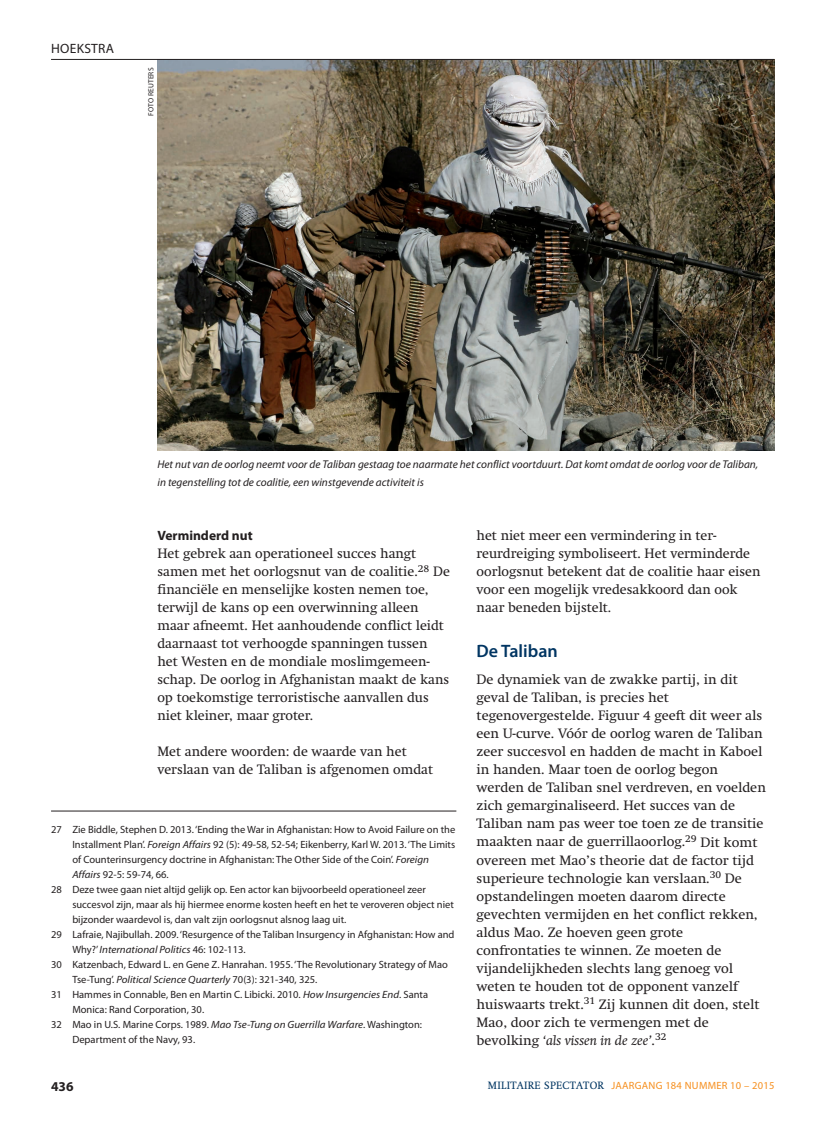
<style>
.page{position:relative;width:817px;height:1136px;background:#fff}
.page>*{position:absolute;margin:0;border:0;box-sizing:border-box;transform-origin:0 0}
.t1{font:600 18px "Myriad Pro";color:#003562}
.t2{font:13.5px/18px "Swift";color:#231f20}
.t3{font:700 13.5px "Myriad Pro";color:#231f20}
.t4{font:13.5px "Myriad Pro";color:#231f20}
.t5{font:italic 11.25px/18px "Myriad Pro";color:#231f20}
.t6{font:10.5px "Myriad Pro";color:#231f20}
.t7{font:10.5px "Myriad Pro";letter-spacing:.025em;color:#f68f1e}
.t8{font:italic 10.5px "Myriad Pro";color:#231f20;scale:1.05 1}
.t9{font:7.5px "Myriad Pro";letter-spacing:.02em;color:#231f20}
.s1{font-style:italic}
.s2{font-style:normal}
.s3{font-family:"Swift";color:#003562}
</style>
<div class="page">
<img style="left:157px;top:60px;width:617px;height:390px">
<hr style="left:51px;top:810px;width:405px;height:1px;background:#231f20">
<hr style="left:51px;top:59px;width:723px;height:1px;background:#231f20">
<p class="t4" style="left:51px;top:41px;width:18px">Hoekstra</p>
<p class="t9" style="left:147px;top:116px;width:50px;rotate:-90deg">FOTO REUTERS</p>
<p class="t5" style="left:157px;top:455px;width:602px">Het nut van de oorlog neemt voor de Taliban gestaag toe naarmate het conflict voortduurt. Dat komt omdat de oorlog voor de Taliban, in tegenstelling tot de coalitie, een winstgevende activiteit is</p>
<p class="t3" style="left:157px;top:528px;width:97px">Verminderd nut</p>
<p class="t2" style="left:157px;top:544px;width:294px">Het gebrek aan operationeel succes hangt samen met het oorlogsnut van de coalitie.<sup>28</sup> De financiële en menselijke kosten nemen toe, terwijl de kans op een overwinning alleen maar afneemt. Het aanhoudende conflict leidt daarnaast tot verhoogde spanningen tussen het Westen en de mondiale moslimgemeen&shy;schap. De oorlog in Afghanistan maakt de kans op toekomstige terroristische aanvallen dus niet kleiner, maar groter.</p>
<p class="t2" style="left:157px;top:742px;width:277px">Met andere woorden: de waarde van het verslaan van de Taliban is afgenomen omdat</p>
<p class="t6" style="left:51px;top:823px;width:406px">27 Zie Biddle, Stephen D. 2013. ‘Ending the War in Afghanistan: How to Avoid Failure on the</p>
<p class="t6" style="left:72px;top:838px;width:384px">Installment Plan’. <span class="s1">Foreign Affairs</span> 92 (5): 49-58, 52-54; Eikenberry, Karl W. 2013. ‘The Limits</p>
<p class="t6" style="left:72px;top:853px;width:358px">of Counterinsurgency doctrine in Afghanistan: The Other Side of the Coin’. <span class="s1">Foreign</span></p>
<p class="t6" style="left:72px;top:868px;width:98px"><span class="s1">Affairs</span> 92-5: 59-74, 66.</p>
<p class="t6" style="left:51px;top:883px;width:376px">28 Deze twee gaan niet altijd gelijk op. Een actor kan bijvoorbeeld operationeel zeer</p>
<p class="t6" style="left:72px;top:898px;width:383px">succesvol zijn, maar als hij hiermee enorme kosten heeft en het te veroveren object niet</p>
<p class="t6" style="left:72px;top:913px;width:275px">bijzonder waardevol is, dan valt zijn oorlogsnut alsnog laag uit.</p>
<p class="t6" style="left:51px;top:928px;width:405px">29 Lafraie, Najibullah. 2009. ‘Resurgence of the Taliban Insurgency in Afghanistan: How and</p>
<p class="t8" style="left:72px;top:943px;width:166px"><span class="s2">Why?’</span> International Politics <span class="s2">46: 102-113.</span></p>
<p class="t6" style="left:51px;top:958px;width:398px">30 Katzenbach, Edward L. en Gene Z. Hanrahan. 1955. ‘The Revolutionary Strategy of Mao</p>
<p class="t6" style="left:72px;top:973px;width:246px">Tse-Tung’. <span class="s1">Political Science Quarterly</span> 70(3): 321-340, 325.</p>
<p class="t6" style="left:51px;top:988px;width:378px">31 Hammes in Connable, Ben en Martin C. Libicki. 2010. <span class="s1">How Insurgencies End</span>. Santa</p>
<p class="t6" style="left:72px;top:1003px;width:133px">Monica: Rand Corporation, 30.</p>
<p class="t6" style="left:51px;top:1018px;width:372px">32 Mao in U.S. Marine Corps. 1989. <span class="s1">Mao Tse-Tung on Guerrilla Warfare</span>. Washington:</p>
<p class="t6" style="left:72px;top:1033px;width:124px">Department of the Navy, 93.</p>
<p class="t2" style="left:476px;top:526px;width:285px">het niet meer een vermindering in ter&shy;reurdreiging symboliseert. Het verminderde oorlogsnut betekent dat de coalitie haar eisen voor een mogelijk vredesakkoord dan ook naar beneden bijstelt.</p>
<h1 class="t1" style="left:476px;top:641px;width:83px">De Taliban</h1>
<p class="t2" style="left:476px;top:670px;width:291px">De dynamiek van de zwakke partij, in dit geval de Taliban, is precies het tegenovergestelde. Figuur 4 geeft dit weer als een U-curve. Vóór de oorlog waren de Taliban zeer succesvol en hadden de macht in Kaboel in handen. Maar toen de oorlog begon werden de Taliban snel verdreven, en voelden zich gemarginaliseerd. Het succes van de Taliban nam pas weer toe toen ze de transitie maakten naar de guerrillaoorlog.<sup>29</sup> Dit komt overeen met Mao’s theorie dat de factor tijd superieure technologie kan verslaan.<sup>30</sup> De opstandelingen moeten daarom directe gevechten vermijden en het conflict rekken, aldus Mao. Ze hoeven geen grote confrontaties te winnen. Ze moeten de vijandelijkheden slechts lang genoeg vol weten te houden tot de opponent vanzelf huiswaarts trekt.<sup>31</sup> Zij kunnen dit doen, stelt Mao, door zich te vermengen met de bevolking <span class="s1">‘als vissen in de zee’</span>.<sup>32</sup></p>
<p class="t3" style="left:51px;top:1078px;width:24px">436</p>
<p class="t7" style="left:488px;top:1079px;width:288px"><span class="s3">MILITAIRE SPECTATOR</span> JAARGANG 184 NUMMER 10 – 2015</p>
</div>
